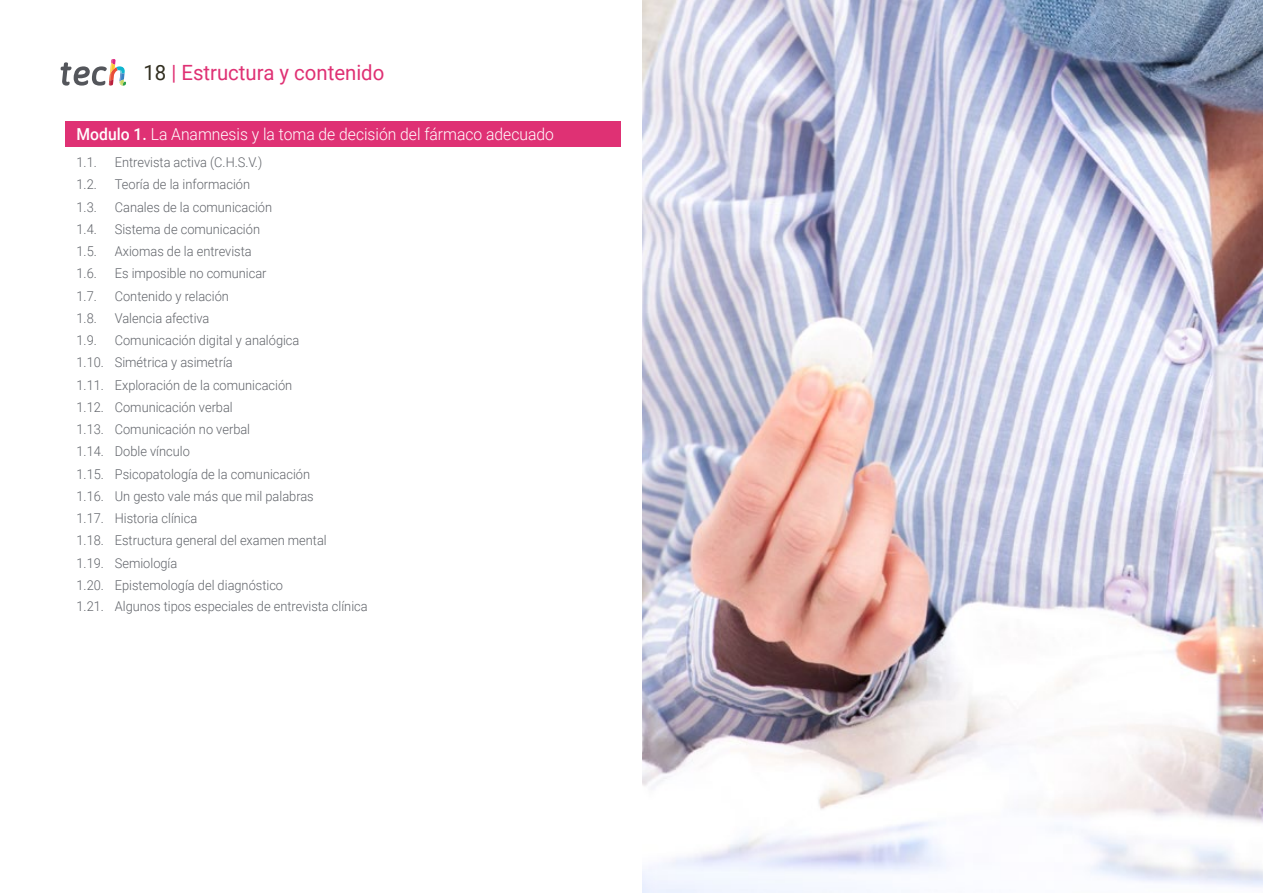
<style>
.page{position:relative;width:1263px;height:893px;background:#fff}
.page>*{position:absolute;margin:0;border:0;box-sizing:border-box;transform-origin:0 0}
.t1{font:21px "Roboto";color:#df3174}
.t2{font:300 16.5px "Roboto";color:#fff;scale:.95 1}
.t3{font:300 13.5px/22.2px "Roboto";color:#61646a;scale:.95 1}
.s1{color:#312e20}
.s2{color:#e03073}
.s3{font-weight:500}
</style>
<div class="page">
<img style="left:642px;top:0;width:621px;height:893px">
<div style="left:65px;top:121px;width:556px;height:25px;background:#df3174"></div>
<svg style="left:61px;top:59px;width:65px;height:27px"></svg>
<h1 class="t1" style="left:144px;top:57px;width:242px"><span class="s1">18</span> <span class="s2">|</span> Estructura y contenido</h1>
<p class="t2" style="left:77px;top:123px;width:504px"><span class="s3">Modulo 1.</span> La Anamnesis y la toma de decisión del fármaco adecuado</p>
<p class="t3" style="left:77px;top:151px;width:23px">1.1.</p>
<p class="t3" style="left:115px;top:151px;width:157px">Entrevista activa (C.H.S.V.)</p>
<p class="t3" style="left:77px;top:173px;width:23px">1.2.</p>
<p class="t3" style="left:115px;top:173px;width:144px">Teoría de la información</p>
<p class="t3" style="left:77px;top:195px;width:23px">1.3.</p>
<p class="t3" style="left:115px;top:195px;width:167px">Canales de la comunicación</p>
<p class="t3" style="left:77px;top:217px;width:23px">1.4.</p>
<p class="t3" style="left:115px;top:217px;width:154px">Sistema de comunicación</p>
<p class="t3" style="left:77px;top:240px;width:23px">1.5.</p>
<p class="t3" style="left:115px;top:240px;width:146px">Axiomas de la entrevista</p>
<p class="t3" style="left:77px;top:262px;width:23px">1.6.</p>
<p class="t3" style="left:115px;top:262px;width:161px">Es imposible no comunicar</p>
<p class="t3" style="left:77px;top:284px;width:23px">1.7.</p>
<p class="t3" style="left:115px;top:284px;width:122px">Contenido y relación</p>
<p class="t3" style="left:77px;top:306px;width:23px">1.8.</p>
<p class="t3" style="left:115px;top:306px;width:101px">Valencia afectiva</p>
<p class="t3" style="left:77px;top:329px;width:23px">1.9.</p>
<p class="t3" style="left:77px;top:329px;width:265px;text-indent:38px">Comunicación digital y analógica<br>1.10. Simétrica y asimetría<br>1.11. Exploración de la comunicación<br>1.12. Comunicación verbal<br>1.13. Comunicación no verbal<br>1.14. Doble vínculo<br>1.15. Psicopatología de la comunicación<br>1.16. Un gesto vale más que mil palabras<br>1.17. Historia clínica<br>1.18. Estructura general del examen mental<br>1.19. Semiología<br>1.20. Epistemología del diagnóstico</p>
<p class="t3" style="left:77px;top:594px;width:308px">1.21. Algunos tipos especiales de entrevista clínica</p>
</div>
